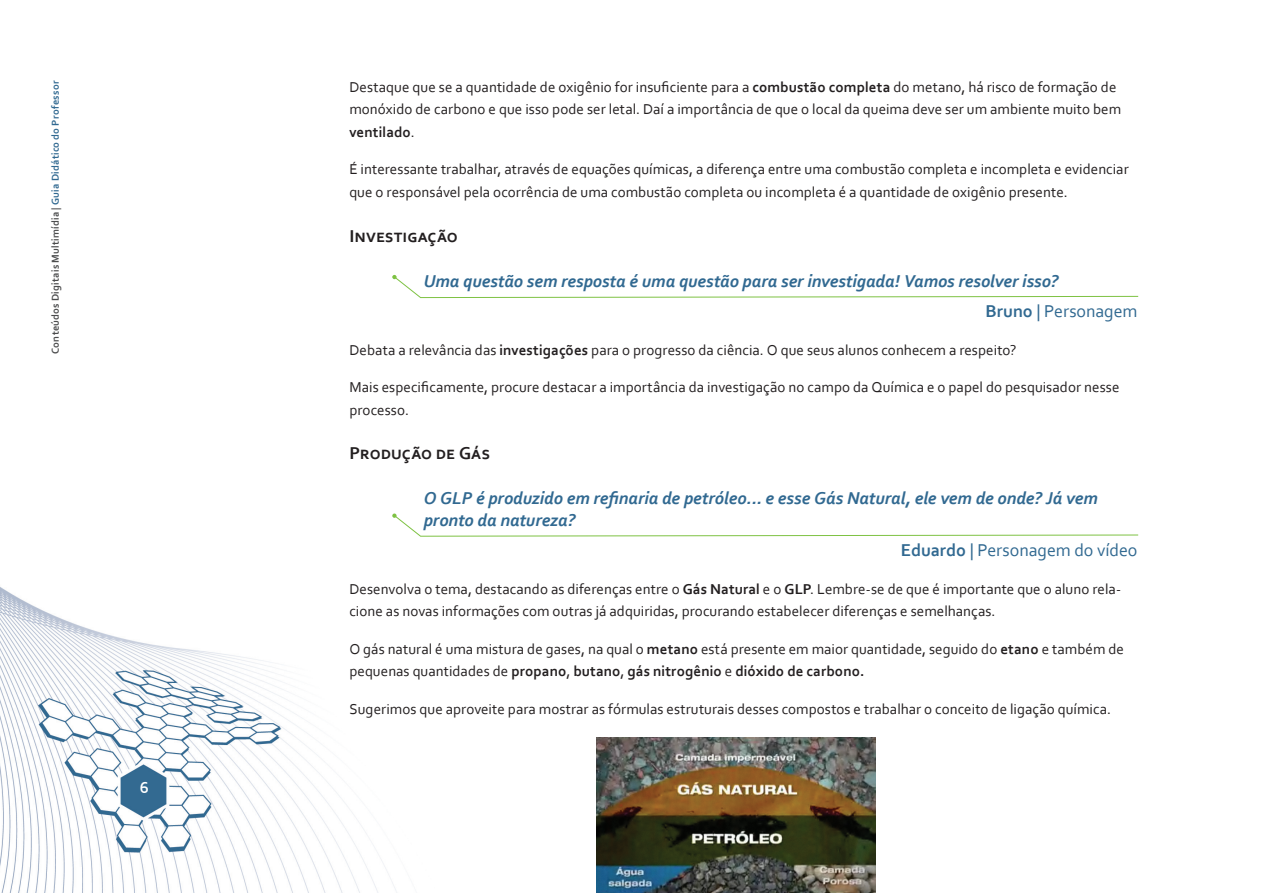
<style>
.page{position:relative;width:1263px;height:893px;background:#fff}
.page>*{position:absolute;margin:0;border:0;box-sizing:border-box;transform-origin:0 0}
.t1{font:italic 700 18px/30.2px "Corbel";letter-spacing:-.005em;color:#316991}
.t2{font:700 18px "Corbel";letter-spacing:.005em;color:#231f20}
.t3{font:18px "Corbel";letter-spacing:-.005em;color:#316991}
.t4{font:700 16.5px "Corbel";color:#fff}
.t5{font:15px/22.5px "Corbel";letter-spacing:.005em;color:#231f20}
.t6{font:700 10.5px "Corbel";letter-spacing:.02em;color:#4b4c4d}
.s1{color:#316991}
.s2{font-weight:700}
.s3{font-style:normal}
.s4{font-weight:400;font-style:normal}
</style>
<div class="page">
<img style="left:0;top:587px;width:397px;height:306px">
<svg style="left:392px;top:275px;width:747px;height:23px"></svg>
<svg style="left:392px;top:513px;width:747px;height:24px"></svg>
<img style="left:597px;top:737px;width:279px;height:156px">
<p class="t6" style="left:49px;top:354px;width:275px;rotate:-90deg">Conteúdos Digitais Multimídia | <span class="s1">Guia Didático do Professor</span></p>
<p class="t4" style="left:140px;top:777px;width:11px">6</p>
<p class="t5" style="left:349px;top:75px;width:773px">Destaque que se a quantidade de oxigênio for insuficiente para a <span class="s2">combustão completa</span> do metano, há risco de formação de monóxido de carbono e que isso pode ser letal. Daí a importância de que o local da queima deve ser um ambiente muito bem <span class="s2">ventilado</span>.</p>
<p class="t5" style="left:349px;top:158px;width:781px">É interessante trabalhar, através de equações químicas, a diferença entre uma combustão completa e incompleta e evidenciar que o responsável pela ocorrência de uma combustão completa ou incompleta é a quantidade de oxigênio presente.</p>
<p class="t2" style="left:349px;top:225px;width:110px">Investigação</p>
<p class="t1" style="left:985px;top:265px;width:154px;text-indent:-562px">Uma questão sem resposta é uma questão para ser investigada! Vamos resolver isso?<br><span class="s3">Bruno</span> <span class="s4">| Personagem</span></p>
<p class="t5" style="left:349px;top:338px;width:669px">Debata a relevância das <span class="s2">investigações</span> para o progresso da ciência. O que seus alunos conhecem a respeito?</p>
<p class="t5" style="left:349px;top:375px;width:772px">Mais especificamente, procure destacar a importância da investigação no campo da Química e o papel do pesquisador nesse processo.</p>
<p class="t2" style="left:349px;top:442px;width:143px">Produção de Gás</p>
<p class="t1" style="left:424px;top:486px;width:676px;line-height:22.5px">O GLP é produzido em refinaria de petróleo... e esse Gás Natural, ele vem de onde? Já vem pronto da natureza?</p>
<p class="t3" style="left:901px;top:539px;width:238px"><span class="s2">Eduardo</span> | Personagem do vídeo</p>
<p class="t5" style="left:349px;top:577px;width:773px">Desenvolva o tema, destacando as diferenças entre o <span class="s2">Gás Natural</span> e o <span class="s2">GLP</span>. Lembre-se de que é importante que o aluno rela&shy;cione as novas informações com outras já adquiridas, procurando estabelecer diferenças e semelhanças.</p>
<p class="t5" style="left:349px;top:637px;width:776px">O gás natural é uma mistura de gases, na qual o <span class="s2">metano</span> está presente em maior quantidade, seguido do <span class="s2">etano</span> e também de pequenas quantidades de <span class="s2">propano</span>, <span class="s2">butano</span>, <span class="s2">gás nitrogênio</span> e <span class="s2">dióxido de carbono.</span></p>
<p class="t5" style="left:349px;top:697px;width:763px">Sugerimos que aproveite para mostrar as fórmulas estruturais desses compostos e trabalhar o conceito de ligação química.</p>
</div>
